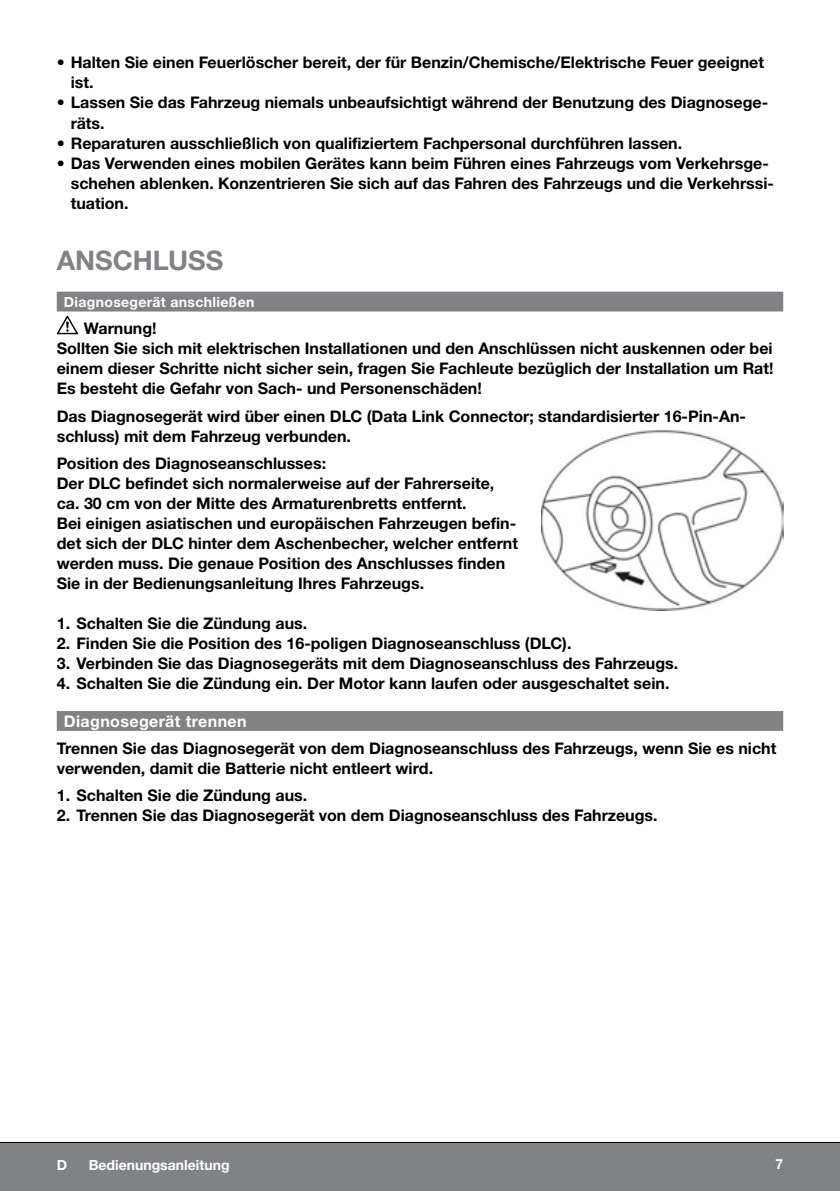
<style>
.page{position:relative;width:840px;height:1191px;background:#fff}
.page>*{position:absolute;margin:0;border:0;box-sizing:border-box;transform-origin:0 0}
.t1{font:700 27px "Helvetica Neue LTW1 G";color:#808285}
.t2{font:700 16px/20px "Helvetica Neue LTW1 G";color:#000}
.t3{font:700 16px "Helvetica Neue LTW1 G";letter-spacing:.025em;color:#fff}
.t4{font:700 14px "Helvetica Neue LTW1 G";letter-spacing:.025em;color:#fff}
.t5{font:700 14px "Helvetica Neue LTW1 G";color:#fff}
</style>
<div class="page">
<div style="left:0;top:1142px;width:839px;height:49px;background:#808285"></div>
<hr style="left:0;top:1142px;width:839px;height:1px;background:#000">
<div style="left:57px;top:292px;width:725px;height:19px;background:#808285"></div>
<div style="left:57px;top:711px;width:725px;height:20px;background:#808285"></div>
<svg style="left:57px;top:315px;width:21px;height:19px"></svg>
<img style="left:541px;top:429px;width:241px;height:181px">
<p class="t2" style="left:71px;top:52px;width:694px;text-indent:-14px">• Halten Sie einen Feuerlöscher bereit, der für Benzin/Chemische/Elektrische Feuer geeignet ist.</p>
<p class="t2" style="left:71px;top:93px;width:698px;text-indent:-14px">• Lassen Sie das Fahrzeug niemals unbeaufsichtigt während der Benutzung des Diagnosege&shy;räts.</p>
<p class="t2" style="left:57px;top:133px;width:626px">• Reparaturen ausschließlich von qualifiziertem Fachpersonal durchführen lassen.</p>
<p class="t2" style="left:71px;top:153px;width:704px;text-indent:-14px">• Das Verwenden eines mobilen Gerätes kann beim Führen eines Fahrzeugs vom Verkehrsge&shy;schehen ablenken. Konzentrieren Sie sich auf das Fahren des Fahrzeugs und die Verkehrssi&shy;tuation.</p>
<h1 class="t1" style="left:57px;top:244px;width:20px">Ansc</h1>
<h1 class="t1" style="left:133px;top:244px;width:74px">hluss</h1>
<p class="t4" style="left:64px;top:294px;width:192px">Diagnosegerät anschließen</p>
<p class="t2" style="left:57px;top:318px;width:717px;text-indent:27px">Warnung!<br>Sollten Sie sich mit elektrischen Installationen und den Anschlüssen nicht auskennen oder bei einem dieser Schritte nicht sicher sein, fragen Sie Fachleute bezüglich der Installation um Rat!<br>Es besteht die Gefahr von Sach- und Personenschäden!</p>
<p class="t2" style="left:57px;top:406px;width:690px">Das Diagnosegerät wird über einen DLC (Data Link Connector; standardisierter 16-Pin-An&shy;schluss) mit dem Fahrzeug verbunden.</p>
<p class="t2" style="left:57px;top:453px;width:462px">Position des Diagnoseanschlusses:<br>Der DLC befindet sich normalerweise auf der Fahrerseite, ca. 30 cm von der Mitte des Armaturenbretts entfernt.<br>Bei einigen asiatischen und europäischen Fahrzeugen befin&shy;det sich der DLC hinter dem Aschenbecher, welcher entfernt werden muss. Die genaue Position des Anschlusses finden Sie in der Bedienungsanleitung Ihres Fahrzeugs.</p>
<p class="t2" style="left:57px;top:613px;width:252px">1. Schalten Sie die Zündung aus.</p>
<p class="t2" style="left:57px;top:633px;width:516px">2. Finden Sie die Position des 16-poligen Diagnoseanschluss (DLC).</p>
<p class="t2" style="left:57px;top:653px;width:622px">3. Verbinden Sie das Diagnosegeräts mit dem Diagnoseanschluss des Fahrzeugs.</p>
<p class="t2" style="left:57px;top:673px;width:614px">4. Schalten Sie die Zündung ein. Der Motor kann laufen oder ausgeschaltet sein.</p>
<p class="t3" style="left:64px;top:711px;width:184px">Diagnosegerät trennen</p>
<p class="t2" style="left:57px;top:738px;width:720px">Trennen Sie das Diagnosegerät von dem Diagnoseanschluss des Fahrzeugs, wenn Sie es nicht verwenden, damit die Batterie nicht entleert wird.</p>
<p class="t2" style="left:57px;top:785px;width:252px">1. Schalten Sie die Zündung aus.</p>
<p class="t2" style="left:57px;top:805px;width:602px">2. Trennen Sie das Diagnosegerät von dem Diagnoseanschluss des Fahrzeugs.</p>
<p class="t5" style="left:57px;top:1156px;width:12px">D</p>
<p class="t5" style="left:89px;top:1156px;width:142px">Bedienungsanleitung</p>
<p class="t5" style="left:775px;top:1155px;width:9px">7</p>
</div>
